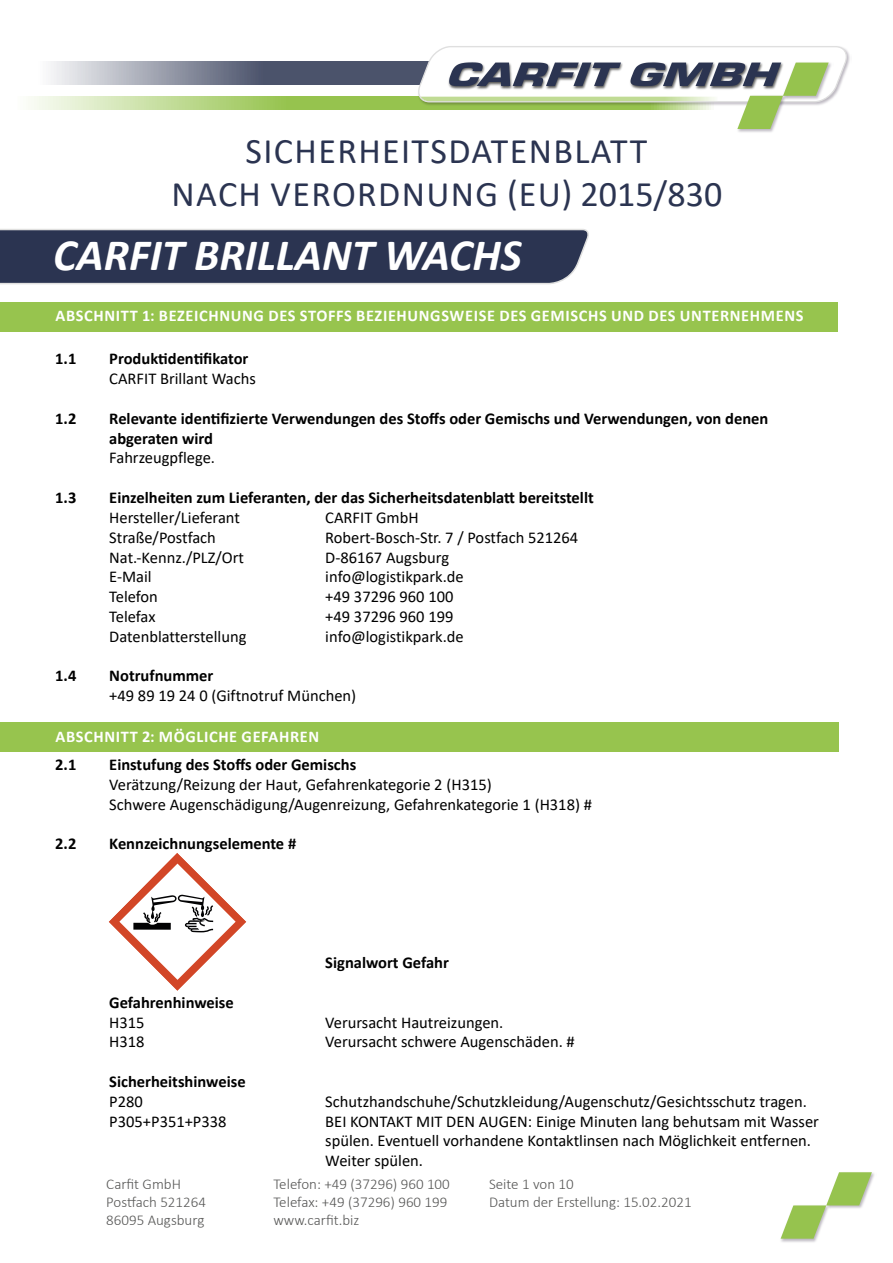
<style>
.page{position:relative;width:893px;height:1263px;background:#fff}
.page>*{position:absolute;margin:0;border:0;box-sizing:border-box;transform-origin:0 0}
.t1{font:italic 700 45px "Calibri";color:#fff}
.t2{font:36px/43.2px "Calibri";letter-spacing:.04em;color:#2b3451;text-align:center}
.t3{font:italic 900 35.1px "Eurostile";color:#2b3451;scale:1.43 1}
.t4{font:16.5px/19.8px "Calibri";color:#000}
.t5{font:700 16.5px/19.8px "Calibri";color:#000}
.t6{font:700 16.35px "Calibri";letter-spacing:.04em;color:#fff}
.t7{font:300 15px/18px "Calibri";color:#575756}
</style>
<div class="page">
<img style="left:872px;top:1173px;width:2px;height:8px">
<img style="left:780px;top:1238px;width:37px;height:4px">
<svg style="left:781px;top:1172px;width:91px;height:67px"></svg>
<svg style="left:50px;top:62px;width:366px;height:23px;background:#7c8293"></svg>
<svg style="left:28px;top:97px;width:388px;height:12px;background:#b7d685"></svg>
<img style="left:738px;top:129px;width:36px;height:3px">
<svg style="left:416px;top:46px;width:433px;height:83px"></svg>
<svg style="left:0;top:229px;width:589px;height:56px;background:#3a425d"></svg>
<div style="left:0;top:302px;width:838px;height:30px;background:#97c44e"></div>
<div style="left:0;top:722px;width:838px;height:29px;background:#97c44e"></div>
<svg style="left:108px;top:853px;width:139px;height:138px"></svg>
<h3 class="t3" style="left:445px;top:55px;width:232px">CARFIT GMBH</h3>
<h2 class="t2" style="left:171px;top:129px;width:552px">SICHERHEITSDATENBLATT<br>NACH VERORDNUNG (EU) 2015/830</h2>
<h1 class="t1" style="left:53px;top:224px;width:470px">CARFIT BRILLANT WACHS</h1>
<p class="t6" style="left:56px;top:304px;width:749px">ABSCHNITT 1: BEZEICHNUNG DES STOFFS BEZIEHUNGSWEISE DES GEMISCHS UND DES UNTERNEHMENS</p>
<p class="t5" style="left:55px;top:349px;width:23px">1.1</p>
<p class="t5" style="left:109px;top:349px;width:141px">Produktidentifikator</p>
<p class="t4" style="left:109px;top:368px;width:148px">CARFIT Brillant Wachs</p>
<p class="t5" style="left:55px;top:408px;width:23px">1.2</p>
<p class="t5" style="left:109px;top:408px;width:661px">Relevante identifizierte Verwendungen des Stoffs oder Gemischs und Verwendungen, von denen abgeraten wird</p>
<p class="t4" style="left:109px;top:448px;width:107px">Fahrzeugpflege.</p>
<p class="t5" style="left:55px;top:487px;width:23px">1.3</p>
<p class="t5" style="left:109px;top:487px;width:486px">Einzelheiten zum Lieferanten, der das Sicherheitsdatenblatt bereitstellt</p>
<p class="t4" style="left:109px;top:507px;width:132px">Hersteller/Lieferant</p>
<p class="t4" style="left:325px;top:507px;width:95px">CARFIT GmbH</p>
<p class="t4" style="left:109px;top:527px;width:108px">Straße/Postfach</p>
<p class="t4" style="left:325px;top:527px;width:255px">Robert-Bosch-Str. 7 / Postfach 521264</p>
<p class="t4" style="left:109px;top:547px;width:136px">Nat.-Kennz./PLZ/Ort</p>
<p class="t4" style="left:325px;top:547px;width:125px">D-86167 Augsburg</p>
<p class="t4" style="left:109px;top:566px;width:44px">E-Mail</p>
<p class="t4" style="left:325px;top:566px;width:140px">info@logistikpark.de</p>
<p class="t4" style="left:109px;top:586px;width:50px">Telefon</p>
<p class="t4" style="left:325px;top:586px;width:130px">+49 37296 960 100</p>
<p class="t4" style="left:109px;top:606px;width:48px">Telefax</p>
<p class="t4" style="left:325px;top:606px;width:130px">+49 37296 960 199</p>
<p class="t4" style="left:109px;top:626px;width:139px">Datenblatterstellung</p>
<p class="t4" style="left:325px;top:626px;width:140px">info@logistikpark.de</p>
<p class="t5" style="left:55px;top:666px;width:23px">1.4</p>
<p class="t5" style="left:109px;top:666px;width:106px">Notrufnummer</p>
<p class="t4" style="left:109px;top:685px;width:248px">+49 89 19 24 0 (Giftnotruf München)</p>
<p class="t6" style="left:56px;top:725px;width:265px">ABSCHNITT 2: MÖGLICHE GEFAHREN</p>
<p class="t5" style="left:55px;top:754px;width:23px">2.1</p>
<p class="t5" style="left:109px;top:754px;width:249px">Einstufung des Stoffs oder Gemischs</p>
<p class="t4" style="left:109px;top:774px;width:484px">Verätzung/Reizung der Haut, Gefahrenkategorie 2 (H315)<br>Schwere Augenschädigung/Augenreizung, Gefahrenkategorie 1 (H318) #</p>
<p class="t5" style="left:55px;top:834px;width:23px">2.2</p>
<p class="t5" style="left:109px;top:834px;width:188px">Kennzeichnungselemente #</p>
<p class="t5" style="left:325px;top:952px;width:125px">Signalwort Gefahr</p>
<p class="t5" style="left:109px;top:992px;width:126px">Gefahrenhinweise</p>
<p class="t4" style="left:109px;top:1012px;width:37px">H315</p>
<p class="t4" style="left:325px;top:1012px;width:180px">Verursacht Hautreizungen.</p>
<p class="t4" style="left:109px;top:1031px;width:37px">H318</p>
<p class="t4" style="left:325px;top:1031px;width:251px">Verursacht schwere Augenschäden. #</p>
<p class="t5" style="left:109px;top:1071px;width:138px">Sicherheitshinweise</p>
<p class="t4" style="left:109px;top:1091px;width:35px">P280</p>
<p class="t4" style="left:325px;top:1091px;width:483px">Schutzhandschuhe/Schutzkleidung/Augenschutz/Gesichtsschutz tragen.</p>
<p class="t4" style="left:109px;top:1111px;width:119px">P305+P351+P338</p>
<p class="t4" style="left:325px;top:1111px;width:495px">BEI KONTAKT MIT DEN AUGEN: Einige Minuten lang behutsam mit Wasser spülen. Eventuell vorhandene Kontaktlinsen nach Möglichkeit entfernen.<br>Weiter spülen.</p>
<p class="t7" style="left:489px;top:1175px;width:204px">Seite 1 von 10<br>Datum der Erstellung: 15.02.2021</p>
<p class="t7" style="left:106px;top:1175px;width:101px">Carfit GmbH<br>Postfach 521264<br>86095 Augsburg</p>
<p class="t7" style="left:273px;top:1175px;width:178px">Telefon: +49 (37296) 960 100<br>Telefax: +49 (37296) 960 199 www.carfit.biz</p>
</div>
